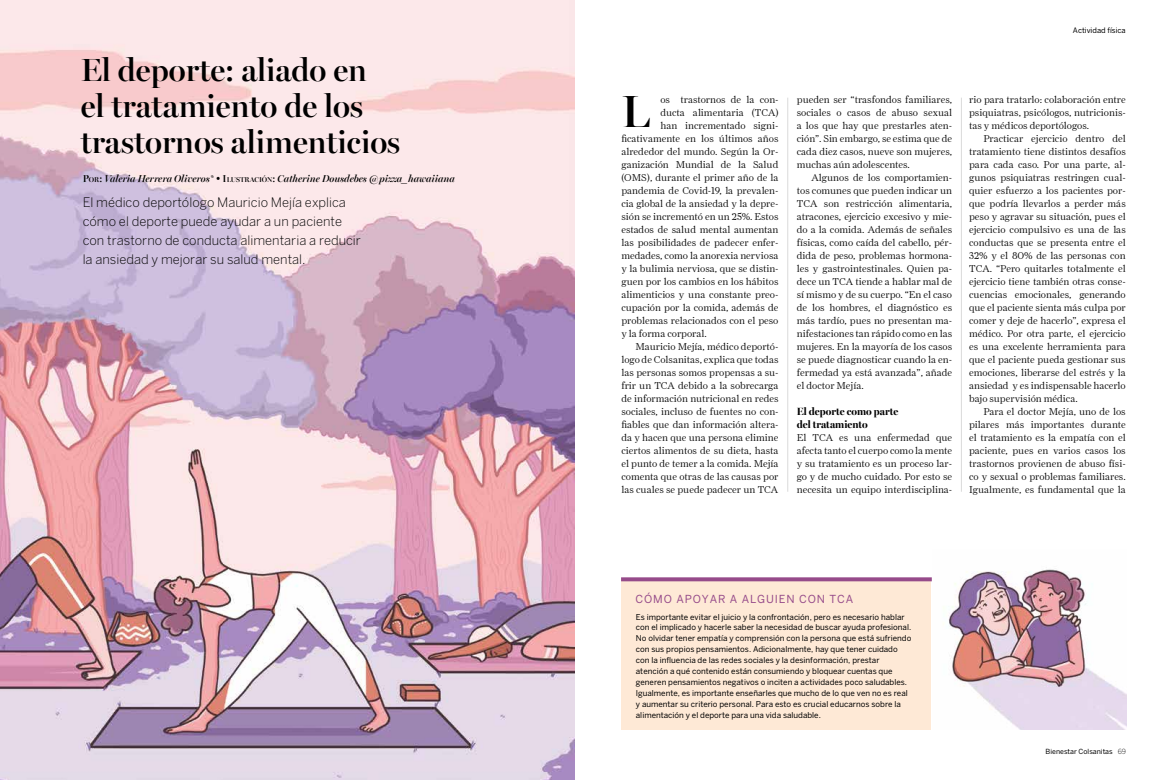
<style>
.page{position:relative;width:1163px;height:780px;background:#fff}
.page>*{position:absolute;margin:0;border:0;box-sizing:border-box;transform-origin:0 0}
.t1{font:600 45px "Miller Banner";color:#000}
.t2{font:600 32px/36px "Miller Banner";color:#000}
.t3{font:300 13px/19px "Benton Sans";color:#000}
.t4{font:11px "Benton Sans";letter-spacing:.08em;color:#964b8a}
.t5{font:700 10.5px/13px "Miller Banner";color:#000}
.t6{font:300 10px/13px "Farnham Display";color:#000;text-align:justify}
.t7{font:italic 600 10px "Miller Banner";color:#000}
.t8{font:8px/10.9px "Benton Sans";color:#000}
.t9{font:7.5px "Benton Sans";color:#000}
.t10{font:7px "Benton Sans";color:#000}
.s1{font-style:normal}
.s2{font-style:normal;font-size:7px}
.s3{font-size:11px}
.s4{font-weight:300}
</style>
<div class="page">
<img style="left:0;top:0;width:574px;height:780px">
<hr style="left:787px;top:98px;width:1px;height:393px;background:#dadada">
<hr style="left:960px;top:98px;width:1px;height:393px;background:#dadada">
<img style="left:948px;top:569px;width:177px;height:160px">
<div style="left:621px;top:580px;width:309px;height:149px;background:#fee9d6"></div>
<svg style="left:621px;top:577px;width:310px;height:4px"></svg>
<h2 class="t2" style="left:81px;top:51px;width:321px">El deporte: aliado en<br>el tratamiento de los trastornos alimenticios</h2>
<p class="t7" style="left:83px;top:172px;width:374px"><span class="s1">P</span><span class="s2">OR</span><span class="s1">:</span> Valeria Herrera Oliveros* <span class="s3">•</span> <span class="s1">I</span><span class="s2">LUSTRACIÓN</span><span class="s1">:</span> Catherine Dousdebes @pizza_hawaiiana</p>
<h3 class="t3" style="left:83px;top:193px;width:280px">El médico deportólogo Mauricio Mejía explica cómo el deporte puede ayudar a un paciente con trastorno de conducta alimentaria a reducir la ansiedad y mejorar su salud mental.</h3>
<p class="t9" style="left:1072px;top:25px;width:54px">Actividad física</p>
<h1 class="t1" style="left:621px;top:85px;width:30px">L</h1>
<p class="t6" style="left:660px;top:93px;width:119px">os trastornos de la con-</p>
<p class="t6" style="left:660px;top:106px;width:119px">ducta alimentaria (TCA)</p>
<p class="t6" style="left:660px;top:119px;width:119px">han incrementado signi-</p>
<p class="t6" style="left:621px;top:132px;width:158px">ficativamente en los últimos años</p>
<p class="t6" style="left:621px;top:145px;width:158px">alrededor del mundo. Según la Or-</p>
<p class="t6" style="left:621px;top:158px;width:158px">ganización Mundial de la Salud</p>
<p class="t6" style="left:621px;top:171px;width:158px">(OMS), durante el primer año de la</p>
<p class="t6" style="left:621px;top:184px;width:158px">pandemia de Covid-19, la prevalen-</p>
<p class="t6" style="left:621px;top:197px;width:158px">cia global de la ansiedad y la depre-</p>
<p class="t6" style="left:621px;top:210px;width:158px">sión se incrementó en un 25%. Estos</p>
<p class="t6" style="left:621px;top:223px;width:158px">estados de salud mental aumentan</p>
<p class="t6" style="left:621px;top:236px;width:158px">las posibilidades de padecer enfer-</p>
<p class="t6" style="left:621px;top:249px;width:158px">medades, como la anorexia nerviosa</p>
<p class="t6" style="left:621px;top:262px;width:158px">y la bulimia nerviosa, que se distin-</p>
<p class="t6" style="left:621px;top:275px;width:158px">guen por los cambios en los hábitos</p>
<p class="t6" style="left:621px;top:288px;width:158px">alimenticios y una constante preo-</p>
<p class="t6" style="left:621px;top:301px;width:158px">cupación por la comida, además de</p>
<p class="t6" style="left:621px;top:314px;width:158px">problemas relacionados con el peso</p>
<p class="t6" style="left:621px;top:327px;width:87px">y la forma corporal.</p>
<p class="t6" style="left:635px;top:340px;width:144px">Mauricio Mejía, médico deportó-</p>
<p class="t6" style="left:621px;top:353px;width:158px">logo de Colsanitas, explica que todas</p>
<p class="t6" style="left:621px;top:366px;width:158px">las personas somos propensas a su-</p>
<p class="t6" style="left:621px;top:379px;width:158px">frir un TCA debido a la sobrecarga</p>
<p class="t6" style="left:621px;top:392px;width:158px">de información nutricional en redes</p>
<p class="t6" style="left:621px;top:405px;width:158px">sociales, incluso de fuentes no con-</p>
<p class="t6" style="left:621px;top:418px;width:158px">fiables que dan información altera-</p>
<p class="t6" style="left:621px;top:431px;width:158px">da y hacen que una persona elimine</p>
<p class="t6" style="left:621px;top:444px;width:158px">ciertos alimentos de su dieta, hasta</p>
<p class="t6" style="left:621px;top:457px;width:158px">el punto de temer a la comida. Mejía</p>
<p class="t6" style="left:621px;top:470px;width:158px">comenta que otras de las causas por</p>
<p class="t6" style="left:621px;top:483px;width:158px">las cuales se puede padecer un TCA</p>
<p class="t6" style="left:796px;top:93px;width:157px">pueden ser “trasfondos familiares, sociales o casos de abuso sexual a los que hay que prestarles aten&shy;ción”. Sin embargo, se estima que de cada diez casos, nueve son mujeres, muchas aún adolescentes.</p>
<p class="t6" style="left:796px;top:171px;width:157px;text-indent:14px">Algunos de los comportamien&shy;tos comunes que pueden indicar un TCA son restricción alimentaria, atracones, ejercicio excesivo y mie&shy;do a la comida. Además de señales físicas, como caída del cabello, pér&shy;dida de peso, problemas hormona&shy;les y gastrointestinales. Quien pa&shy;dece un TCA tiende a hablar mal de sí mismo y de su cuerpo. “En el caso de los hombres, el diagnóstico es más tardío, pues no presentan ma&shy;nifestaciones tan rápido como en las mujeres. En la mayoría de los casos se puede diagnosticar cuando la en&shy;fermedad ya está avanzada”, añade el doctor Mejía.</p>
<p class="t5" style="left:796px;top:405px;width:103px">El deporte como parte del tratamiento</p>
<p class="t6" style="left:796px;top:431px;width:157px">El TCA es una enfermedad que afecta tanto el cuerpo como la mente y su tratamiento es un proceso lar&shy;go y de mucho cuidado. Por esto se necesita un equipo interdisciplina-</p>
<p class="t6" style="left:969px;top:93px;width:158px">rio para tratarlo: colaboración entre psiquiatras, psicólogos, nutricionis&shy;tas y médicos deportólogos.</p>
<p class="t6" style="left:969px;top:132px;width:158px;text-indent:14px">Practicar ejercicio dentro del tratamiento tiene distintos desafíos para cada caso. Por una parte, al&shy;gunos psiquiatras restringen cual&shy;quier esfuerzo a los pacientes por&shy;que podría llevarlos a perder más peso y agravar su situación, pues el ejercicio compulsivo es una de las conductas que se presenta entre el 32% y el 80% de las personas con TCA. “Pero quitarles totalmente el ejercicio tiene también otras conse&shy;cuencias emocionales, generando que el paciente sienta más culpa por comer y deje de hacerlo”, expresa el médico. Por otra parte, el ejercicio es una excelente herramienta para que el paciente pueda gestionar sus emociones, liberarse del estrés y la ansiedad y es indispensable hacerlo bajo supervisión médica.</p>
<p class="t6" style="left:969px;top:405px;width:158px;text-indent:14px">Para el doctor Mejía, uno de los pilares más importantes durante el tratamiento es la empatía con el paciente, pues en varios casos los trastornos provienen de abuso físi&shy;co y sexual o problemas familiares.<br>Igualmente, es fundamental que la</p>
<p class="t4" style="left:635px;top:592px;width:219px">CÓMO APOYAR A ALGUIEN CON TCA</p>
<p class="t8" style="left:635px;top:611px;width:277px">Es importante evitar el juicio y la confrontación, pero es necesario hablar con el implicado y hacerle saber la necesidad de buscar ayuda profesional.<br>No olvidar tener empatía y comprensión con la persona que está sufriendo con sus propios pensamientos. Adicionalmente, hay que tener cuidado con la influencia de las redes sociales y la desinformación, prestar atención a qué contenido están consumiendo y bloquear cuentas que generen pensamientos negativos o inciten a actividades poco saludables.<br>Igualmente, es importante enseñarles que mucho de lo que ven no es real y aumentar su criterio personal. Para esto es crucial educarnos sobre la alimentación y el deporte para una vida saludable.</p>
<p class="t10" style="left:1045px;top:747px;width:82px">Bienestar Colsanitas <span class="s4">69</span></p>
</div>
